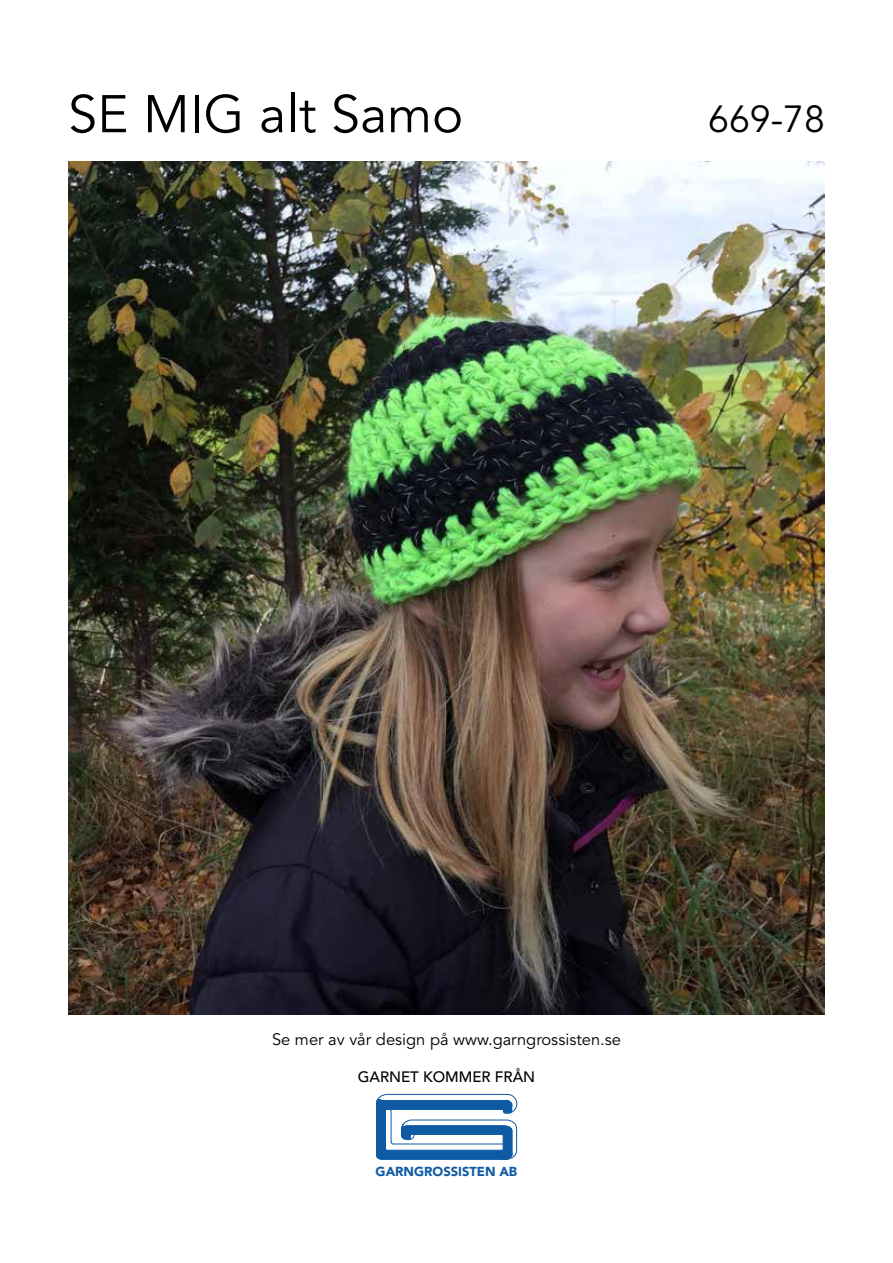
<style>
.page{position:relative;width:893px;height:1263px;background:#fff}
.page>*{position:absolute;margin:0;border:0;box-sizing:border-box;transform-origin:0 0}
.t1{font:52.5px "Avenir LT Std";color:#000}
.t2{font:37.5px "Avenir LT Std";color:#000}
.t3{font:16.5px "Avenir LT Std";color:#000}
.t4{font:500 15px "Avenir LT Std";color:#000}
.t5{font:900 12.9px "Avenir LT Std";color:#0e5ba4}
</style>
<div class="page">
<svg style="left:376px;top:1094px;width:141px;height:66px"></svg>
<img style="left:68px;top:162px;width:757px;height:852px">
<h1 class="t1" style="left:68px;top:84px;width:397px">SE MIG alt Samo</h1>
<h2 class="t2" style="left:708px;top:98px;width:118px">669-78</h2>
<p class="t3" style="left:272px;top:1029px;width:350px">Se mer av vår design på www.garngrossisten.se</p>
<p class="t4" style="left:358px;top:1068px;width:179px">GARNET KOMMER FRÅN</p>
<p class="t5" style="left:376px;top:1163px;width:143px">GARNGROSSISTEN AB</p>
</div>
